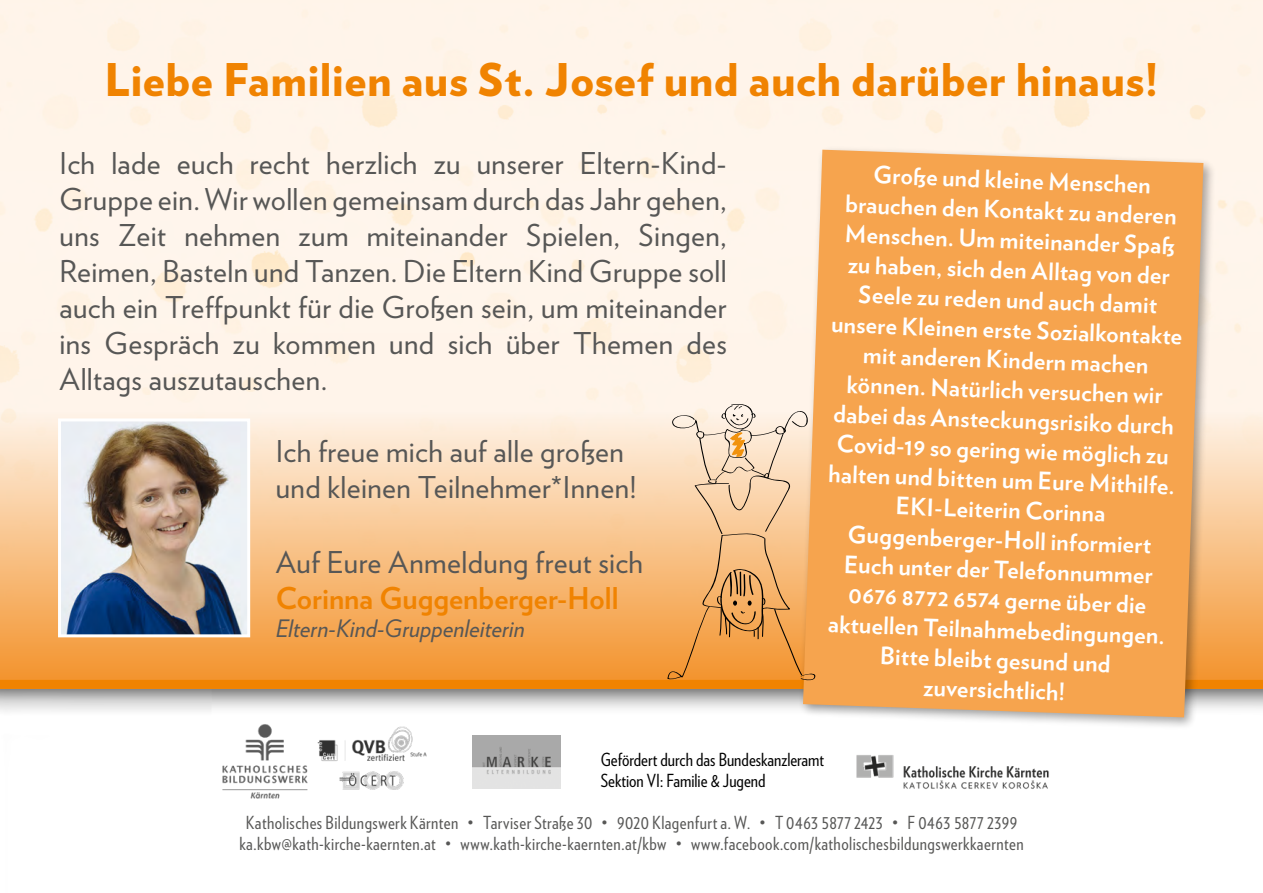
<style>
.page{position:relative;width:1263px;height:893px;background:#fff}
.page>*{position:absolute;margin:0;border:0;box-sizing:border-box;transform-origin:0 0}
.t1{font:900 45px "Verlag";letter-spacing:.01em;color:#f08301}
.t2{font:30px/36px "Verlag";letter-spacing:.015em;color:#575756;text-align:justify}
.t3{font:700 30px "Verlag";color:#f08301}
.t4{font:700 24px/30px "Verlag";color:#fff;text-align:center}
.t5{font:italic 24px "Verlag";color:#575756}
.t6{font:18px/21.6px "Verlag Condensed";letter-spacing:.025em;color:#575756;text-align:center}
.t7{font:18px/21.6px "Verlag Condensed";color:#000}
</style>
<div class="page">
<div style="left:0;top:412px;width:1263px;height:277px;background:linear-gradient(to bottom,#fef3e7,#f39128)"></div>
<div style="left:0;top:665px;width:1263px;height:228px;background:#000;opacity:.75"></div>
<div style="left:0;top:680px;width:1263px;height:9px;background:#f08301"></div>
<img style="left:473px;top:735px;width:87px;height:54px">
<div style="left:856px;top:745px;width:193px;height:52px;background:#fff"></div>
<img style="left:856px;top:755px;width:193px;height:34px">
<img style="left:214px;top:717px;width:231px;height:82px">
<div style="left:799px;top:145px;width:418px;height:585px;background:#000;opacity:.35"></div>
<div style="left:803px;top:150px;width:400px;height:567px;background:#f6a44e"></div>
<img style="left:62px;top:422px;width:184px;height:211px">
<div style="left:58px;top:418px;width:192px;height:219px;border:3px solid #fff"></div>
<svg style="left:667px;top:403px;width:149px;height:279px"></svg>
<h1 class="t1" style="left:104px;top:42px;width:1056px">Liebe Familien aus St. Josef und auch darüber hinaus!</h1>
<p class="t2" style="left:60px;top:143px;width:669px">Ich lade euch recht herzlich zu unserer Eltern-Kind-Gruppe ein. Wir wollen gemeinsam durch das Jahr gehen, uns Zeit nehmen zum miteinander Spielen, Singen, Reimen, Basteln und Tanzen. Die Eltern Kind Gruppe soll auch ein Treffpunkt für die Großen sein, um miteinander ins Gespräch zu kommen und sich über Themen des Alltags auszutauschen.</p>
<p class="t2" style="left:276px;top:431px;width:362px">Ich freue mich auf alle großen und kleinen Teilnehmer*Innen!</p>
<p class="t2" style="left:276px;top:542px;width:369px">Auf Eure Anmeldung freut sich</p>
<p class="t3" style="left:276px;top:574px;width:344px">Corinna Guggenberger-Holl</p>
<p class="t5" style="left:276px;top:610px;width:250px">Eltern-Kind-Gruppenleiterin</p>
<p class="t4" style="left:837px;top:157px;width:353px;rotate:2deg">Große und kleine Menschen brauchen den Kontakt zu anderen<br>Menschen. Um miteinander Spaß zu haben, sich den Alltag von der<br>Seele zu reden und auch damit unsere Kleinen erste Sozialkontakte mit anderen Kindern machen können. Natürlich versuchen wir dabei das Ansteckungsrisiko durch<br>Covid-19 so gering wie möglich zu halten und bitten um Eure Mithilfe.<br>EKI-Leiterin Corinna<br>Guggenberger-Holl informiert<br>Euch unter der Telefonnummer<br>0676 8772 6574 gerne über die aktuellen Teilnahmebedingungen.<br>Bitte bleibt gesund und zuversichtlich!</p>
<p class="t7" style="left:601px;top:747px;width:225px">Gefördert durch das Bundeskanzleramt<br>Sektion VI: Familie &amp; Jugend</p>
<p class="t6" style="left:239px;top:811px;width:786px">Katholisches Bildungswerk Kärnten • Tarviser Straße 30 • 9020 Klagenfurt a. W. • T 0463 5877 2423 • F 0463 5877 2399 ka.kbw@kath-kirche-kaernten.at • www.kath-kirche-kaernten.at/kbw • www.facebook.com/katholischesbildungswerkkaernten</p>
</div>
